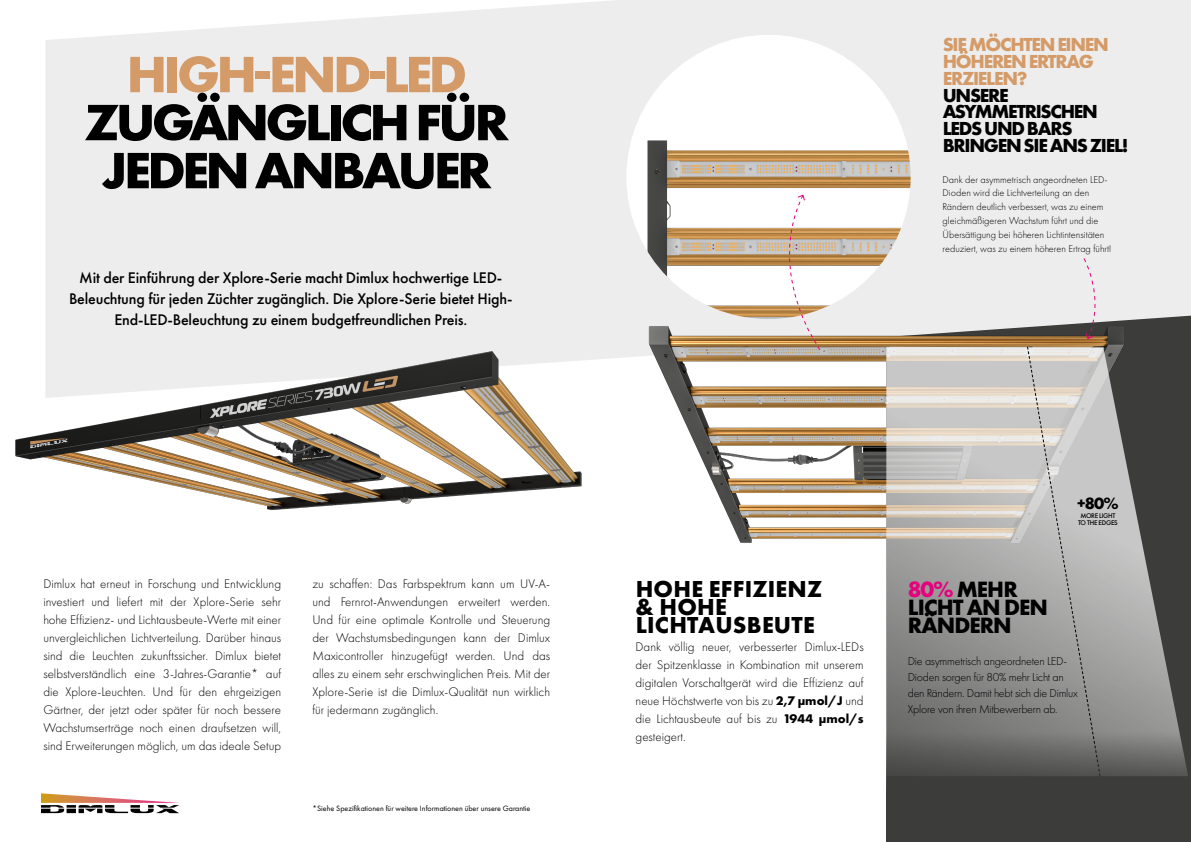
<style>
.page{position:relative;width:1191px;height:842px;background:#fff}
.page>*{position:absolute;margin:0;border:0;box-sizing:border-box;transform-origin:0 0}
.t1{font:700 53px/48px "Futura PT";letter-spacing:-.07em;color:#000;text-align:center;scale:1.05 1}
.t2{font:700 53px "Futura PT";letter-spacing:-.07em;color:#d49b68;scale:1.05 1}
.t3{font:700 24px/18px "Futura PT";letter-spacing:.01em;color:#000}
.t4{font:700 23px/18px "Futura PT";letter-spacing:-.04em;color:#000}
.t5{font:700 19.6px/16.8px "Futura PT";letter-spacing:-.065em;color:#000}
.t6{font:700 19.6px/16.8px "Futura PT";letter-spacing:-.065em;color:#d49b68}
.t7{font:700 17px "Futura PT";color:#000}
.t8{font:500 16px/21px "Futura PT";letter-spacing:-.01em;color:#000;text-align:center}
.t9{font:300 13px/18px "Futura PT";color:#000;text-align:justify}
.t10{font:300 12px/16px "Futura PT";letter-spacing:-.02em;color:#000}
.t11{font:300 10.2px/14px "Futura PT";color:#000}
.t12{font:8px "Futura PT";color:#000}
.t13{font:500 7px/7px "Futura PT";letter-spacing:-.04em;color:#000;text-align:center}
.s1{font-weight:700}
.s2{color:#e6007d}
</style>
<div class="page">
<div style="left:45px;top:0;width:1146px;height:359px;background:#ededed"></div>
<div style="left:1123px;top:316px;width:68px;height:526px;background:#3c3c3b"></div>
<img style="left:626px;top:35px;width:284px;height:284px;border-radius:142px">
<img style="left:638px;top:313px;width:485px;height:230px">
<svg style="left:886px;top:347px;width:302px;height:340px;background:#9c9a98"></svg>
<svg style="left:1026px;top:346px;width:75px;height:341px;background:#bcbbb9"></svg>
<svg style="left:1083px;top:257px;width:22px;height:83px;background:#cdc4c5"></svg>
<svg style="left:764px;top:194px;width:57px;height:157px"></svg>
<svg style="left:886px;top:687px;width:303px;height:155px;background:#5b5b5a"></svg>
<img style="left:15px;top:270px;width:581px;height:240px">
<svg style="left:41px;top:793px;width:138px;height:20px"></svg>
<h1 class="t2" style="left:126px;top:40px;width:326px">HIGH-END-LED</h1>
<h1 class="t1" style="left:84px;top:97px;width:406px">ZUGÄNGLICH FÜR<br>JEDEN ANBAUER</h1>
<p class="t8" style="left:69px;top:267px;width:445px">Mit der Einführung der Xplore-Serie macht Dimlux hochwertige LED-<br>Beleuchtung für jeden Züchter zugänglich. Die Xplore-Serie bietet High-<br>End-LED-Beleuchtung zu einem budgetfreundlichen Preis.</p>
<h3 class="t6" style="left:942px;top:36px;width:168px">SIE MÖCHTEN EINEN<br>HÖHEREN ERTRAG<br>ERZIELEN?</h3>
<h3 class="t5" style="left:942px;top:86px;width:187px">UNSERE<br>ASYMMETRISCHEN<br>LEDS UND BARS<br>BRINGEN SIE ANS ZIEL!</h3>
<p class="t11" style="left:942px;top:172px;width:170px">Dank der asymmetrisch angeordneten LED-Dioden wird die Lichtverteilung an den Rändern deutlich verbessert, was zu einem gleichmäßigeren Wachstum führt und die Übersättigung bei höheren Lichtintensitäten reduziert, was zu einem höheren Ertrag führt!</p>
<p class="t9" style="left:43px;top:574px;width:239px">Dimlux hat erneut in Forschung und Entwicklung investiert und liefert mit der Xplore-Serie sehr hohe Effizienz- und Lichtausbeute-Werte mit einer unvergleichlichen Lichtverteilung. Darüber hinaus sind die Leuchten zukunftssicher. Dimlux bietet selbstverständlich eine 3-Jahres-Garantie* auf die Xplore-Leuchten. Und für den ehrgeizigen Gärtner, der jetzt oder später für noch bessere Wachstumserträge noch einen draufsetzen will, sind Erweiterungen möglich, um das ideale Setup</p>
<p class="t9" style="left:312px;top:574px;width:239px">zu schaffen: Das Farbspektrum kann um UV-A&shy;und Fernrot-Anwendungen erweitert werden.<br>Und für eine optimale Kontrolle und Steuerung der Wachstumsbedingungen kann der Dimlux Maxicontroller hinzugefügt werden. Und das alles zu einem sehr erschwinglichen Preis. Mit der Xplore-Serie ist die Dimlux-Qualität nun wirklich für jedermann zugänglich.</p>
<h2 class="t3" style="left:635px;top:579px;width:188px">HOHE EFFIZIENZ &amp; HOHE<br>LICHTAUSBEUTE</h2>
<p class="t9" style="left:635px;top:638px;width:230px">Dank völlig neuer, verbesserter Dimlux-LEDs der Spitzenklasse in Kombination mit unserem digitalen Vorschaltgerät wird die Effizienz auf neue Höchstwerte von bis zu <span class="s1">2,7 µmol/J</span> und die Lichtausbeute auf bis zu <span class="s1">1944 µmol/s </span>gesteigert.</p>
<p class="t12" style="left:313px;top:804px;width:219px">*Siehe Spezifikationen für weitere Informationen über unsere Garantie</p>
<h3 class="t7" style="left:1077px;top:492px;width:43px">+80%</h3>
<p class="t13" style="left:1078px;top:512px;width:41px">MORE LIGHT<br>TO THE EDGES</p>
<h3 class="t4" style="left:907px;top:579px;width:142px"><span class="s2">80%</span> MEHR<br>LICHT AN DEN<br>RÄNDERN</h3>
<p class="t10" style="left:907px;top:653px;width:172px">Die asymmetrisch angeordneten LED-Dioden sorgen für 80% mehr Licht an den Rändern. Damit hebt sich die Dimlux Xplore von ihren Mitbewerbern ab.</p>
</div>
